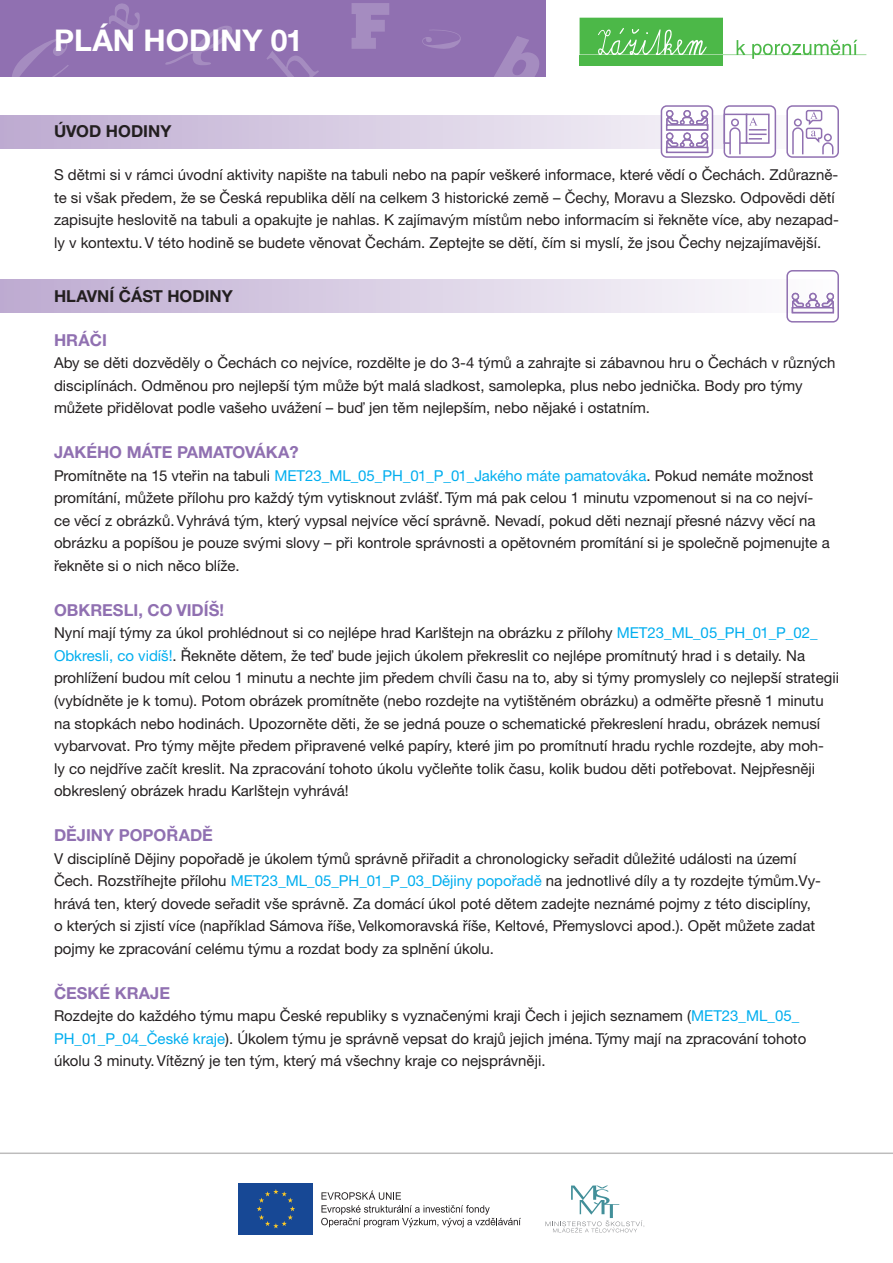
<style>
.page{position:relative;width:893px;height:1263px;background:#fff}
.page>*{position:absolute;margin:0;border:0;box-sizing:border-box;transform-origin:0 0}
.t1{font:700 30px "Helvetica Neue CE";color:#fff}
.t2{font:700 16.5px "Helvetica Neue CE";color:#9070b1}
.t3{font:700 16.5px "Helvetica Neue CE";color:#231f20}
.t4{font:15px/22.5px "Helvetica Neue CE";color:#231f20}
.s1{color:#00aeef}
</style>
<div class="page">
<div style="left:0;top:0;width:546px;height:77px;background:#9070b1"></div>
<svg style="left:109px;top:3px;width:31px;height:27px"></svg>
<svg style="left:494px;top:36px;width:45px;height:41px"></svg>
<svg style="left:12px;top:38px;width:57px;height:39px"></svg>
<svg style="left:165px;top:26px;width:67px;height:39px"></svg>
<svg style="left:352px;top:3px;width:37px;height:46px"></svg>
<svg style="left:267px;top:51px;width:52px;height:26px"></svg>
<svg style="left:422px;top:29px;width:39px;height:20px"></svg>
<svg style="left:580px;top:17px;width:287px;height:49px"></svg>
<hr style="left:0;top:1152px;width:893px;height:2px;background:#231f20">
<svg style="left:321px;top:1190px;width:200px;height:37px"></svg>
<div style="left:237px;top:1181px;width:78px;height:56px;background:linear-gradient(to right,#fff,#fff)"></div>
<div style="left:239px;top:1183px;width:74px;height:51px;background:#174895"></div>
<svg style="left:257px;top:1189px;width:38px;height:39px"></svg>
<svg style="left:545px;top:1185px;width:100px;height:47px"></svg>
<div style="left:786px;top:270px;width:53px;height:53px;border:2px solid #9070b1;border-radius:5px"></div>
<svg style="left:0;top:115px;width:777px;height:33px"></svg>
<div style="left:0;top:280px;width:839px;height:33px;background:linear-gradient(to right,#c0aed3,#f9f7fa)"></div>
<div style="left:786px;top:105px;width:53px;height:53px;border:2px solid #9070b1;border-radius:5px"></div>
<svg style="left:791px;top:109px;width:43px;height:47px"></svg>
<svg style="left:661px;top:106px;width:51px;height:51px"></svg>
<div style="left:661px;top:105px;width:52px;height:53px;border:2px solid #9070b1;border-radius:5px"></div>
<div style="left:666px;top:147px;width:42px;height:6px;background:#9070b1"></div>
<div style="left:683px;top:110px;width:8px;height:7px;border:2px solid #9070b1;border-radius:50%"></div>
<div style="left:701px;top:110px;width:7px;height:7px;border:2px solid #9070b1;border-radius:50%"></div>
<div style="left:666px;top:110px;width:7px;height:7px;border:2px solid #9070b1;border-radius:50%"></div>
<svg style="left:665px;top:111px;width:44px;height:41px"></svg>
<svg style="left:666px;top:124px;width:42px;height:7px"></svg>
<div style="left:724px;top:106px;width:51px;height:51px;background:#fff;border-radius:5px"></div>
<div style="left:724px;top:105px;width:52px;height:53px;border:2px solid #9070b1;border-radius:5px"></div>
<div style="left:724px;top:114px;width:23px;height:30px;background:#fff;border:2px solid #9070b1"></div>
<div style="left:746px;top:114px;width:24px;height:30px;background:#fff;border:2px solid #9070b1"></div>
<svg style="left:729px;top:127px;width:12px;height:29px"></svg>
<div style="left:731px;top:119px;width:8px;height:8px;border:2px solid #9070b1;border-radius:50%"></div>
<svg style="left:749px;top:117px;width:18px;height:23px"></svg>
<h1 class="t1" style="left:54px;top:22px;width:250px">PLÁN HODINY 01</h1>
<p class="t3" style="left:54px;top:121px;width:119px">ÚVOD HODINY</p>
<p class="t4" style="left:54px;top:164px;width:786px">S dětmi si v rámci úvodní aktivity napište na tabuli nebo na papír veškeré informace, které vědí o Čechách. Zdůrazně&shy;te si však předem, že se Česká republika dělí na celkem 3 historické země – Čechy, Moravu a Slezsko. Odpovědi dětí zapisujte heslovitě na tabuli a opakujte je nahlas. K zajímavým místům nebo informacím si řekněte více, aby nezapad&shy;ly v kontextu. V této hodině se budete věnovat Čechám. Zeptejte se dětí, čím si myslí, že jsou Čechy nejzajímavější.</p>
<p class="t3" style="left:54px;top:286px;width:180px">HLAVNÍ ČÁST HODINY</p>
<p class="t2" style="left:54px;top:330px;width:54px">HRÁČI</p>
<p class="t4" style="left:54px;top:352px;width:783px">Aby se děti dozvěděly o Čechách co nejvíce, rozdělte je do 3-4 týmů a zahrajte si zábavnou hru o Čechách v různých disciplínách. Odměnou pro nejlepší tým může být malá sladkost, samolepka, plus nebo jednička. Body pro týmy můžete přidělovat podle vašeho uvážení – buď jen těm nejlepším, nebo nějaké i ostatním.</p>
<p class="t2" style="left:54px;top:442px;width:246px">JAKÉHO MÁTE PAMATOVÁKA?</p>
<p class="t4" style="left:54px;top:464px;width:777px">Promítněte na 15 vteřin na tabuli <span class="s1">MET23_ML_05_PH_01_P_01_Jakého máte pamatováka</span>. Pokud nemáte možnost promítání, můžete přílohu pro každý tým vytisknout zvlášť. Tým má pak celou 1 minutu vzpomenout si na co nejví&shy;ce věcí z obrázků. Vyhrává tým, který vypsal nejvíce věcí správně. Nevadí, pokud děti neznají přesné názvy věcí na obrázku a popíšou je pouze svými slovy – při kontrole správnosti a opětovném promítání si je společně pojmenujte a řekněte si o nich něco blíže.</p>
<p class="t2" style="left:54px;top:600px;width:171px">OBKRESLI, CO VIDÍŠ!</p>
<p class="t4" style="left:54px;top:622px;width:786px">Nyní mají týmy za úkol prohlédnout si co nejlépe hrad Karlštejn na obrázku z přílohy <span class="s1">MET23_ML_05_PH_01_P_02_ Obkresli, co vidíš!</span>. Řekněte dětem, že teď bude jejich úkolem překreslit co nejlépe promítnutý hrad i s detaily. Na prohlížení budou mít celou 1 minutu a nechte jim předem chvíli času na to, aby si týmy promyslely co nejlepší strategii (vybídněte je k tomu). Potom obrázek promítněte (nebo rozdejte na vytištěném obrázku) a odměřte přesně 1 minutu na stopkách nebo hodinách. Upozorněte děti, že se jedná pouze o schematické překreslení hradu, obrázek nemusí vybarvovat. Pro týmy mějte předem připravené velké papíry, které jim po promítnutí hradu rychle rozdejte, aby moh-<br>ly co nejdříve začít kreslit. Na zpracování tohoto úkolu vyčleňte tolik času, kolik budou děti potřebovat. Nejpřesněji obkreslený obrázek hradu Karlštejn vyhrává!</p>
<p class="t2" style="left:54px;top:825px;width:160px">DĚJINY POPOŘADĚ</p>
<p class="t4" style="left:54px;top:847px;width:768px">V disciplíně Dějiny popořadě je úkolem týmů správně přiřadit a chronologicky seřadit důležité události na území Čech. Rozstříhejte přílohu <span class="s1">MET23_ML_05_PH_01_P_03_Dějiny popořadě</span> na jednotlivé díly a ty rozdejte týmům.Vy&shy;hrává ten, který dovede seřadit vše správně. Za domácí úkol poté dětem zadejte neznámé pojmy z této disciplíny, o kterých si zjistí více (například Sámova říše, Velkomoravská říše, Keltové, Přemyslovci apod.). Opět můžete zadat pojmy ke zpracování celému týmu a rozdat body za splnění úkolu.</p>
<p class="t2" style="left:54px;top:982px;width:118px">ČESKÉ KRAJE</p>
<p class="t4" style="left:54px;top:1004px;width:754px">Rozdejte do každého týmu mapu České republiky s vyznačenými kraji Čech i jejich seznamem (<span class="s1">MET23_ML_05_<br>PH_01_P_04_České kraje</span>). Úkolem týmu je správně vepsat do krajů jejich jména. Týmy mají na zpracování tohoto úkolu 3 minuty. Vítězný je ten tým, který má všechny kraje co nejsprávněji.</p>
</div>
